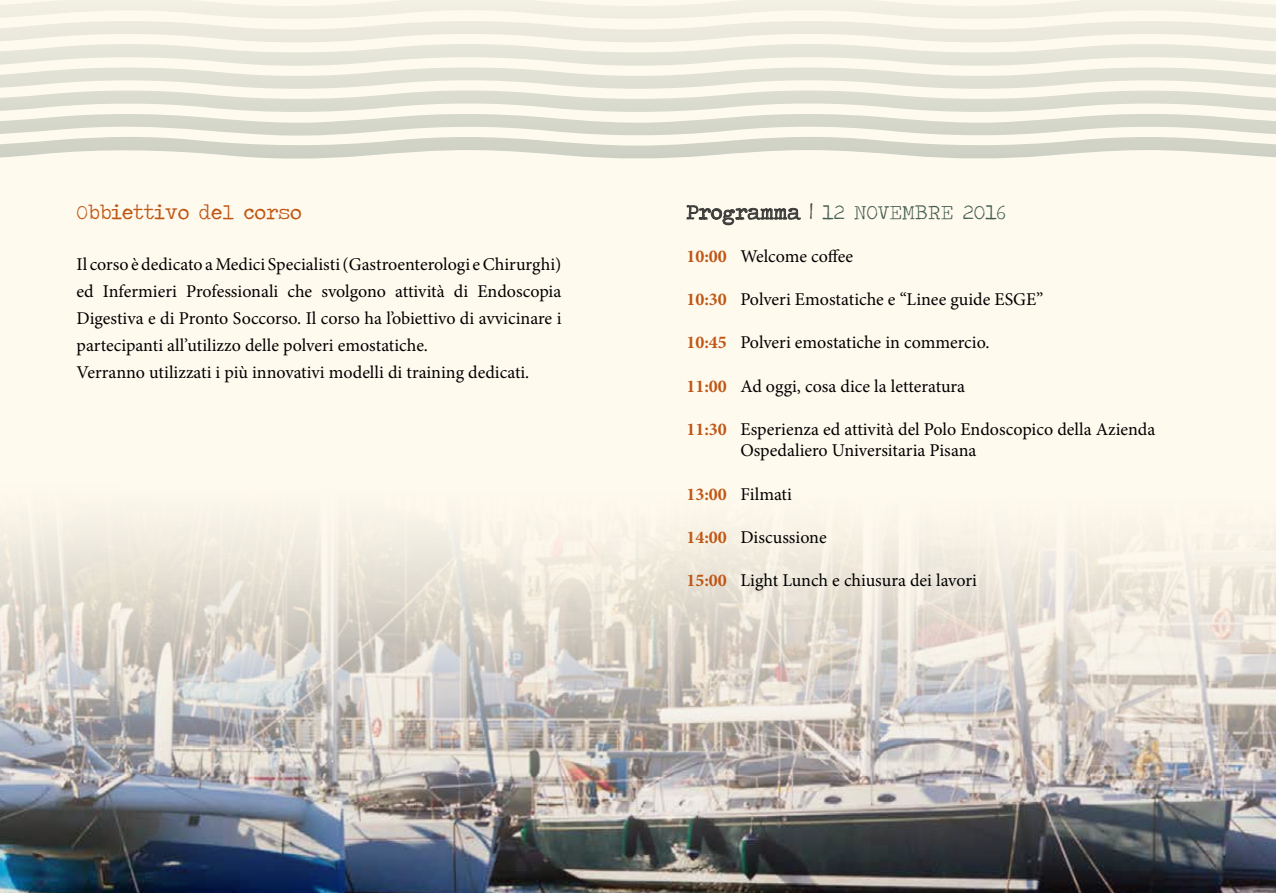
<style>
.page{position:relative;width:1276px;height:893px;background:#fff}
.page>*{position:absolute;margin:0;border:0;box-sizing:border-box;transform-origin:0 0}
.t1{font:21px "Traveling Typewriter";color:#425b4f}
.t2{font:21px "Traveling Typewriter";color:#c05614}
.t3{font:18px/27px "Minion Pro";color:#000}
.s1{color:#3c3c3b}
.s2{font-weight:700;color:#c05614}
</style>
<div class="page">
<img style="left:0;top:160px;width:1276px;height:733px">
<svg style="left:0;top:0;width:1276px;height:160px;background:#edebdf"></svg>
<svg style="left:686px;top:205px;width:115px;height:20px;background:#c3c0b7"></svg>
<p class="t2" style="left:77px;top:198px;width:227px">Obbiettivo del corso</p>
<p class="t3" style="left:77px;top:251px;width:486px">Il corso è dedicato a Medici Specialisti (Gastroenterologi e Chirurghi) ed Infermieri Professionali che svolgono attività di Endoscopia Digestiva e di Pronto Soccorso. Il corso ha l’obiettivo di avvicinare i partecipanti all’utilizzo delle polveri emostatiche.<br>Verranno utilizzati i più innovativi modelli di training dedicati.</p>
<p class="t1" style="left:686px;top:198px;width:321px"><span class="s1">Programma |</span> 12 NOVEMBRE 2016</p>
<p class="t3" style="left:686px;top:243px;width:168px"><span class="s2">10:00</span> Welcome coffee</p>
<p class="t3" style="left:686px;top:286px;width:358px"><span class="s2">10:30</span> Polveri Emostatiche e “Linee guide ESGE”</p>
<p class="t3" style="left:686px;top:329px;width:304px"><span class="s2">10:45</span> Polveri emostatiche in commercio.</p>
<p class="t3" style="left:686px;top:372px;width:280px"><span class="s2">11:00</span> Ad oggi, cosa dice la letteratura</p>
<p class="t3" style="left:740px;top:418px;width:416px;line-height:21.6px;text-indent:-54px"><span class="s2">11:30</span> Esperienza ed attività del Polo Endoscopico della Azienda<br>Ospedaliero Universitaria Pisana</p>
<p class="t3" style="left:686px;top:480px;width:107px"><span class="s2">13:00</span> Filmati</p>
<p class="t3" style="left:686px;top:524px;width:142px"><span class="s2">14:00</span> Discussione</p>
<p class="t3" style="left:686px;top:567px;width:292px"><span class="s2">15:00</span> Light Lunch e chiusura dei lavori</p>
</div>
